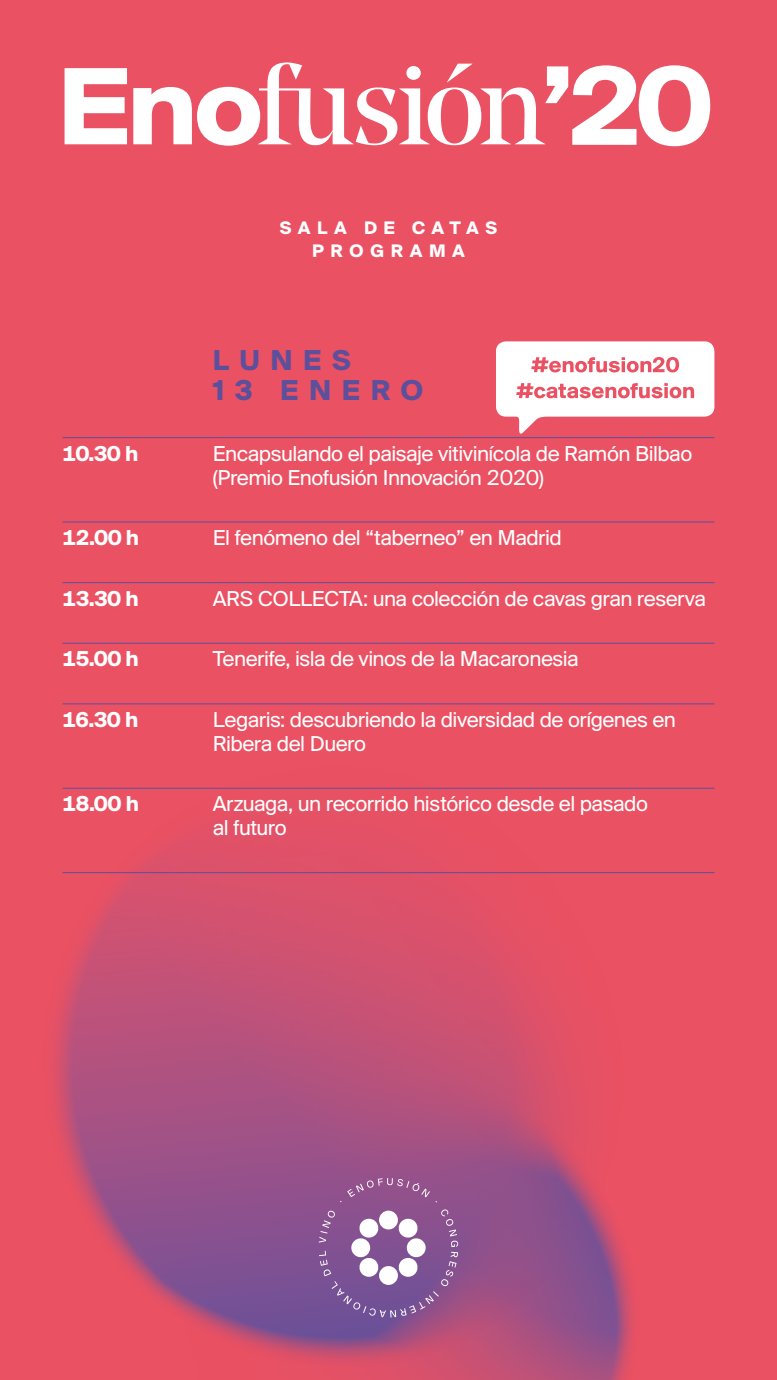
<style>
.page{position:relative;width:777px;height:1380px;background:#fff}
.page>*{position:absolute;margin:0;border:0;box-sizing:border-box;transform-origin:0 0}
.t1{font:700 30px/30px "Suisse BP Intl";color:#5c4f9c}
.t2{font:22.5px/23.8px "Suisse BP Intl";letter-spacing:-.025em;color:#fff}
.t3{font:700 22.5px "Suisse BP Intl";letter-spacing:-.045em;color:#fff}
.t4{font:700 18.88px/23.2px "Suisse BP Intl";letter-spacing:.345em;color:#fff;text-align:center}
</style>
<div class="page">
<div style="left:0;top:0;width:776px;height:1380px;background:#ea5163"></div>
<svg style="left:496px;top:341px;width:218px;height:93px"></svg>
<svg style="left:54px;top:787px;width:609px;height:593px"></svg>
<hr style="left:62px;top:437px;width:150px;height:1px;background:#5c4f9c">
<hr style="left:212px;top:437px;width:502px;height:1px;background:#5c4f9c">
<hr style="left:62px;top:522px;width:150px;height:1px;background:#5c4f9c">
<hr style="left:212px;top:522px;width:502px;height:1px;background:#5c4f9c">
<hr style="left:62px;top:582px;width:150px;height:1px;background:#5c4f9c">
<hr style="left:212px;top:582px;width:502px;height:1px;background:#5c4f9c">
<hr style="left:62px;top:643px;width:150px;height:1px;background:#5c4f9c">
<hr style="left:212px;top:643px;width:502px;height:1px;background:#5c4f9c">
<hr style="left:62px;top:704px;width:150px;height:1px;background:#5c4f9c">
<hr style="left:212px;top:704px;width:502px;height:1px;background:#5c4f9c">
<hr style="left:62px;top:788px;width:150px;height:1px;background:#5c4f9c">
<hr style="left:212px;top:788px;width:502px;height:1px;background:#5c4f9c">
<hr style="left:62px;top:872px;width:150px;height:1px;background:#5c4f9c">
<hr style="left:212px;top:872px;width:502px;height:1px;background:#5c4f9c">
<svg style="left:318px;top:1178px;width:140px;height:139px"></svg>
<svg style="left:64px;top:68px;width:63px;height:76px"></svg>
<svg style="left:133px;top:62px;width:577px;height:84px"></svg>
<p class="t4" style="left:279px;top:216px;width:218px">SALA DE CATAS<br>PROGRAMA</p>
<h1 class="t1" style="left:212px;top:345px;width:157px">LUNES<br>13 ENERO</h1>
<p class="t3" style="left:62px;top:440px;width:77px">10.30 H</p>
<p class="t2" style="left:213px;top:441px;width:481px">Encapsulando el paisaje vitivinícola de Ramón Bilbao (Premio Enofusión Innovación 2020)</p>
<p class="t3" style="left:62px;top:524px;width:78px">12.00 H</p>
<p class="t2" style="left:213px;top:525px;width:350px">El fenómeno del “taberneo” en Madrid</p>
<p class="t3" style="left:62px;top:585px;width:77px">13.30 H</p>
<p class="t2" style="left:213px;top:586px;width:494px">ARS COLLECTA: una colección de cavas gran reserva</p>
<p class="t3" style="left:62px;top:646px;width:78px">15.00 H</p>
<p class="t2" style="left:213px;top:647px;width:367px">Tenerife, isla de vinos de la Macaronesia</p>
<p class="t3" style="left:62px;top:706px;width:77px">16.30 H</p>
<p class="t2" style="left:213px;top:707px;width:464px">Legaris: descubriendo la diversidad de orígenes en<br>Ribera del Duero</p>
<p class="t3" style="left:62px;top:791px;width:78px">18.00 H</p>
<p class="t2" style="left:213px;top:792px;width:436px">Arzuaga, un recorrido histórico desde el pasado al futuro</p>
</div>
